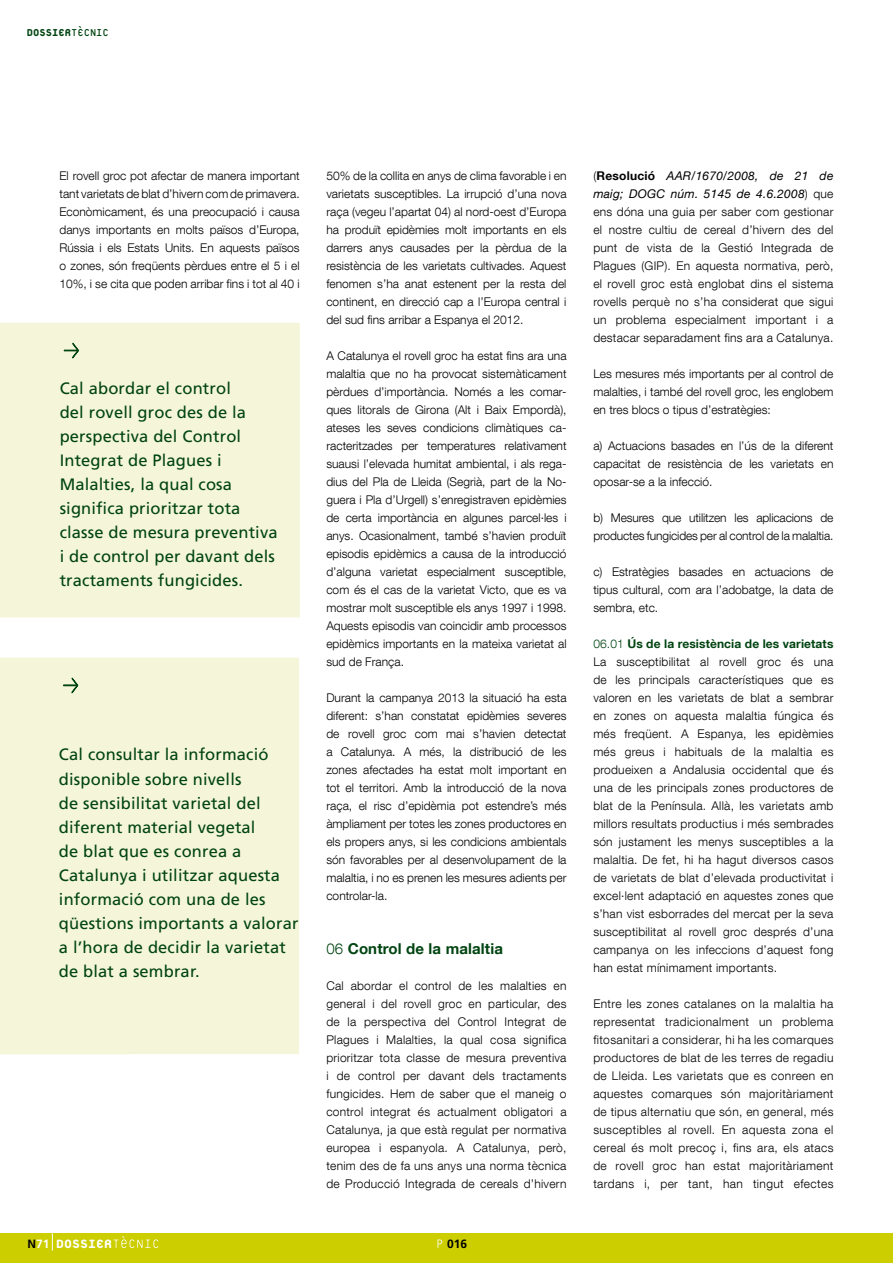
<style>
.page{position:relative;width:893px;height:1263px;background:#fff}
.page>*{position:absolute;margin:0;border:0;box-sizing:border-box;transform-origin:0 0}
.t1{font:800 18px "Platelet";color:#fff;scale:.96 1}
.t2{font:16.5px/24px "Frutiger";letter-spacing:.01em;color:#041}
.t3{font:700 15px "Helvetica Neue LT Com";letter-spacing:.01em;color:#041}
.t4{font:800 15px "Platelet";color:#041;scale:.91 1}
.t5{font:300 12px/18px "Helvetica Neue LT Com";color:#000;text-align:justify}
.t6{font:700 12px "Frutiger";color:#000}
.s1{font-weight:400}
.s2{font-weight:300}
.s3{font-family:"Frutiger";font-weight:700;font-size:12px;color:#000}
.s4{font-family:"Frutiger";font-weight:700;font-size:12px}
.s5{font-weight:700}
.s6{font-weight:400;font-style:italic}
.s7{color:#041}
.s8{font-weight:700;color:#041}
</style>
<div class="page">
<div style="left:0;top:1233px;width:893px;height:30px;background:#cdce00"></div>
<svg style="left:437px;top:1239px;width:5px;height:9px"></svg>
<svg style="left:52px;top:1233px;width:1px;height:17px"></svg>
<svg style="left:113px;top:1236px;width:45px;height:12px"></svg>
<div style="left:0;top:323px;width:300px;height:294px;background:#f5f5d9"></div>
<svg style="left:64px;top:343px;width:15px;height:15px"></svg>
<div style="left:0;top:658px;width:299px;height:396px;background:#f5f5d9"></div>
<svg style="left:63px;top:678px;width:15px;height:15px"></svg>
<p class="t4" style="left:27px;top:26px;width:92px">DOSSIER<span class="s1">TÈCNIC</span></p>
<p class="t5" style="left:60px;top:166px;width:242px">El rovell groc pot afectar de manera important tant varietats de blat d’hivern com de primavera.<br>Econòmicament, és una preocupació i causa danys importants en molts països d’Europa, Rússia i els Estats Units. En aquests països o zones, són freqüents pèrdues entre el 5 i el 10%, i se cita que poden arribar fins i tot al 40 i</p>
<p class="t5" style="left:326px;top:166px;width:242px">50% de la collita en anys de clima favorable i en varietats susceptibles. La irrupció d’una nova raça (vegeu l’apartat 04) al nord-oest d’Europa ha produït epidèmies molt importants en els darrers anys causades per la pèrdua de la resistència de les varietats cultivades. Aquest fenomen s’ha anat estenent per la resta del continent, en direcció cap a l’Europa central i del sud fins arribar a Espanya el 2012.</p>
<p class="t5" style="left:326px;top:346px;width:242px">A Catalunya el rovell groc ha estat fins ara una malaltia que no ha provocat sistemàticament pèrdues d’importància. Només a les comar&shy;ques litorals de Girona (Alt i Baix Empordà), ateses les seves condicions climàtiques ca&shy;racteritzades per temperatures relativament suausi l’elevada humitat ambiental, i als rega&shy;dius del Pla de Lleida (Segrià, part de la No&shy;guera i Pla d’Urgell) s’enregistraven epidèmies de certa importància en algunes parcel·les i anys. Ocasionalment, també s’havien produït episodis epidèmics a causa de la introducció d’alguna varietat especialment susceptible, com és el cas de la varietat Victo, que es va mostrar molt susceptible els anys 1997 i 1998.<br>Aquests episodis van coincidir amb processos epidèmics importants en la mateixa varietat al sud de França.</p>
<p class="t5" style="left:326px;top:688px;width:242px">Durant la campanya 2013 la situació ha esta diferent: s’han constatat epidèmies severes de rovell groc com mai s’havien detectat a Catalunya. A més, la distribució de les zones afectades ha estat molt important en tot el territori. Amb la introducció de la nova raça, el risc d’epidèmia pot estendre’s més àmpliament per totes les zones productores en els propers anys, si les condicions ambientals són favorables per al desenvolupament de la malaltia, i no es prenen les mesures adients per controlar-la.</p>
<h2 class="t2" style="left:60px;top:376px;width:219px">Cal abordar el control<br>del rovell groc des de la perspectiva del Control<br>Integrat de Plagues i<br>Malalties, la qual cosa significa prioritzar tota classe de mesura preventiva i de control per davant dels tractaments fungicides.</h2>
<p class="t2" style="left:59px;top:743px;width:241px">Cal consultar la informació disponible sobre nivells<br>de sensibilitat varietal del diferent material vegetal<br>de blat que es conrea a<br>Catalunya i utilitzar aquesta informació com una de les qüestions importants a valorar a l’hora de decidir la varietat de blat a sembrar.</p>
<p class="t3" style="left:326px;top:939px;width:178px"><span class="s2">06</span> Control de la malaltia</p>
<p class="t5" style="left:326px;top:976px;width:242px">Cal abordar el control de les malalties en general i del rovell groc en particular, des de la perspectiva del Control Integrat de Plagues i Malalties, la qual cosa significa prioritzar tota classe de mesura preventiva i de control per davant dels tractaments fungicides. Hem de saber que el maneig o control integrat és actualment obligatori a Catalunya, ja que està regulat per normativa europea i espanyola. A Catalunya, però, tenim des de fa uns anys una norma tècnica de Producció Integrada de cereals d’hivern</p>
<h1 class="t1" style="left:28px;top:1235px;width:89px"><span class="s3">N</span><span class="s4">71</span> DOSSIER</h1>
<p class="t6" style="left:447px;top:1237px;width:22px">016</p>
<p class="t5" style="left:593px;top:166px;width:242px">(<span class="s5">Resolució</span> <span class="s6">AAR/1670/2008, de 21 de maig; DOGC núm. 5145 de 4.6.2008</span>) que ens dóna una guia per saber com gestionar el nostre cultiu de cereal d’hivern des del punt de vista de la Gestió Integrada de Plagues (GIP). En aquesta normativa, però, el rovell groc està englobat dins el sistema rovells perquè no s’ha considerat que sigui un problema especialment important i a destacar separadament fins ara a Catalunya.</p>
<p class="t5" style="left:593px;top:364px;width:242px">Les mesures més importants per al control de malalties, i també del rovell groc, les englobem en tres blocs o tipus d’estratègies:</p>
<p class="t5" style="left:593px;top:436px;width:242px">a) Actuacions basades en l’ús de la diferent capacitat de resistència de les varietats en oposar-se a la infecció.</p>
<p class="t5" style="left:593px;top:508px;width:242px">b) Mesures que utilitzen les aplicacions de productes fungicides per al control de la malaltia.</p>
<p class="t5" style="left:593px;top:562px;width:242px">c) Estratègies basades en actuacions de tipus cultural, com ara l’adobatge, la data de sembra, etc.</p>
<p class="t5" style="left:593px;top:634px;width:242px"><span class="s7">06.01</span> <span class="s8">Ús de la resistència de les varietats </span>La susceptibilitat al rovell groc és una de les principals característiques que es valoren en les varietats de blat a sembrar en zones on aquesta malaltia fúngica és més freqüent. A Espanya, les epidèmies més greus i habituals de la malaltia es produeixen a Andalusia occidental que és una de les principals zones productores de blat de la Península. Allà, les varietats amb millors resultats productius i més sembrades són justament les menys susceptibles a la malaltia. De fet, hi ha hagut diversos casos de varietats de blat d’elevada productivitat i excel·lent adaptació en aquestes zones que s’han vist esborrades del mercat per la seva susceptibilitat al rovell groc després d’una campanya on les infeccions d’aquest fong han estat mínimament importants.</p>
<p class="t5" style="left:593px;top:994px;width:242px">Entre les zones catalanes on la malaltia ha representat tradicionalment un problema fitosanitari a considerar, hi ha les comarques productores de blat de les terres de regadiu de Lleida. Les varietats que es conreen en aquestes comarques són majoritàriament de tipus alternatiu que són, en general, més susceptibles al rovell. En aquesta zona el cereal és molt precoç i, fins ara, els atacs de rovell groc han estat majoritàriament tardans i, per tant, han tingut efectes</p>
</div>
